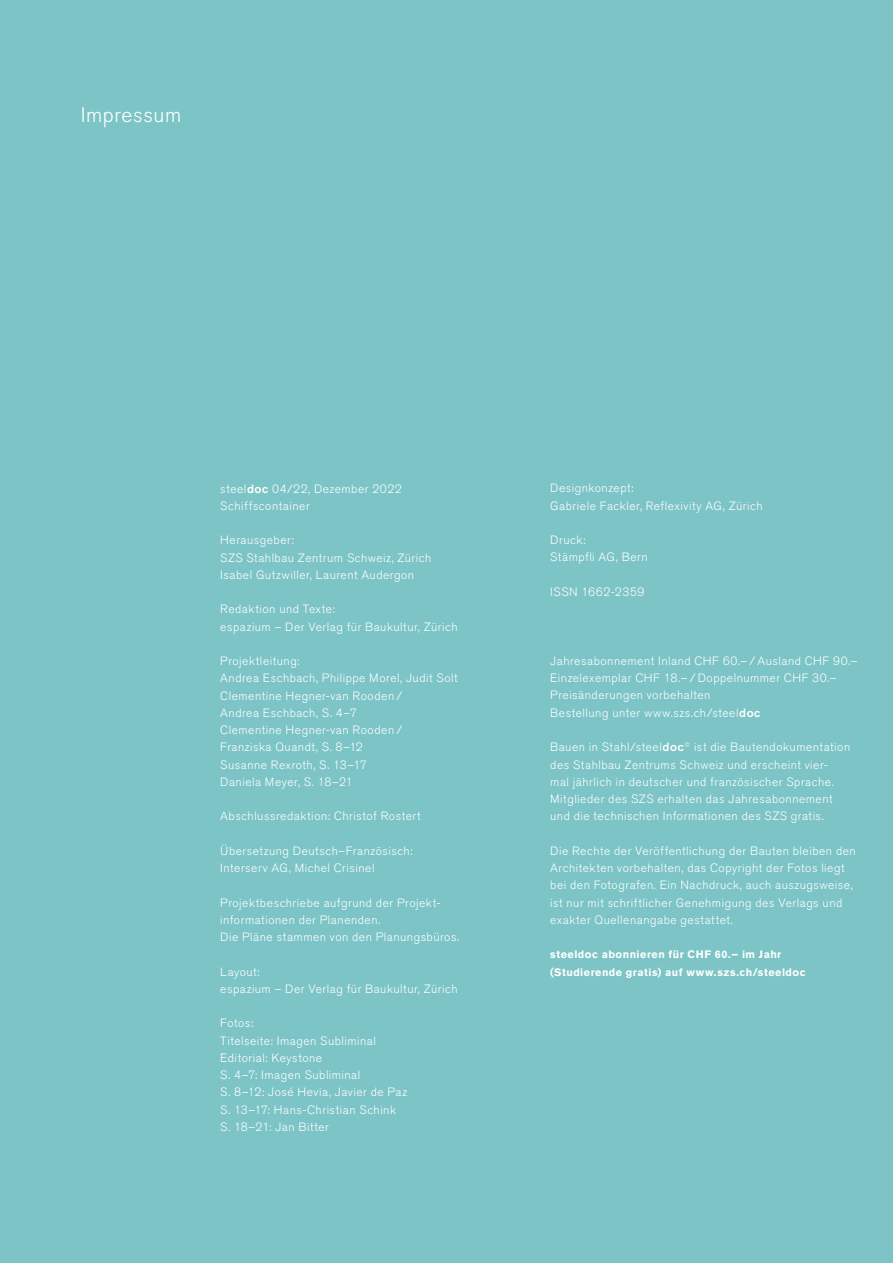
<style>
.page{position:relative;width:893px;height:1263px;background:#7cc4c6}
.page>*{position:absolute;margin:0;border:0;box-sizing:border-box;transform-origin:0 0}
.t1{font:300 21px "Akzidenz Grotesk BQ";letter-spacing:.025em;color:#fff}
.t2{font:300 12px/17.2px "Akzidenz Grotesk BQ";letter-spacing:.045em;color:#fff}
.t3{font:700 10.8px/17.2px "Akzidenz Grotesk BQ";letter-spacing:.045em;color:#fff}
.s1{font-weight:500}
</style>
<div class="page">
<h1 class="t1" style="left:81px;top:103px;width:102px">Impressum</h1>
<p class="t2" style="left:220px;top:480px;width:183px">steel<span class="s1">doc</span> 04/22, Dezember 2022<br>Schiffscontainer</p>
<p class="t2" style="left:220px;top:532px;width:213px">Herausgeber:<br>SZS Stahlbau Zentrum Schweiz, Zürich<br>Isabel Gutzwiller, Laurent Audergon</p>
<p class="t2" style="left:220px;top:601px;width:239px">Redaktion und Texte:<br>espazium – Der Verlag für Baukultur, Zürich</p>
<p class="t2" style="left:220px;top:652px;width:239px">Projektleitung:<br>Andrea Eschbach, Philippe Morel, Judit Solt<br>Clementine Hegner-van Rooden /<br>Andrea Eschbach, S. 4–7<br>Clementine Hegner-van Rooden /<br>Franziska Quandt, S. 8–12<br>Susanne Rexroth, S. 13–17<br>Daniela Meyer, S. 18–21</p>
<p class="t2" style="left:220px;top:808px;width:202px">Abschlussredaktion: Christof Rostert</p>
<p class="t2" style="left:220px;top:842px;width:194px">Übersetzung Deutsch–Französisch:<br>Interserv AG, Michel Crisinel</p>
<p class="t2" style="left:220px;top:894px;width:240px">Projektbeschriebe aufgrund der Projekt&shy;informationen der Planenden.<br>Die Pläne stammen von den Planungsbüros.</p>
<p class="t2" style="left:220px;top:963px;width:239px">Layout:<br>espazium – Der Verlag für Baukultur, Zürich</p>
<p class="t2" style="left:220px;top:1015px;width:188px">Fotos:<br>Titelseite: Imagen Subliminal<br>Editorial: Keystone<br>S. 4–7: Imagen Subliminal<br>S. 8–12: José Hevia, Javier de Paz<br>S. 13–17: Hans-Christian Schink<br>S. 18–21: Jan Bitter</p>
<p class="t2" style="left:550px;top:480px;width:214px">Designkonzept:<br>Gabriele Fackler, Reflexivity AG, Zürich</p>
<p class="t2" style="left:550px;top:532px;width:99px">Druck:<br>Stämpfli AG, Bern</p>
<p class="t2" style="left:550px;top:583px;width:96px">ISSN 1662-2359</p>
<p class="t2" style="left:550px;top:652px;width:309px">Jahresabonnement Inland CHF 60.– / Ausland CHF 90.– Einzelexemplar CHF 18.– / Doppelnummer CHF 30.– Preisänderungen vorbehalten<br>Bestellung unter www.szs.ch/steel<span class="s1">doc</span></p>
<p class="t2" style="left:550px;top:739px;width:302px">Bauen in Stahl/steel<span class="s1">doc</span><sup>©</sup> ist die Bautendokumentation des Stahlbau Zentrums Schweiz und erscheint vier-<br>mal jährlich in deutscher und französischer Sprache.<br>Mitglieder des SZS erhalten das Jahresabonnement und die technischen Informationen des SZS gratis.</p>
<p class="t2" style="left:550px;top:842px;width:307px">Die Rechte der Veröffentlichung der Bauten bleiben den Architekten vorbehalten, das Copyright der Fotos liegt bei den Fotografen. Ein Nachdruck, auch auszugsweise, ist nur mit schriftlicher Genehmigung des Verlags und exakter Quellenangabe gestattet.</p>
<p class="t3" style="left:550px;top:946px;width:257px">steeldoc abonnieren für CHF 60.– im Jahr (Studierende gratis) auf www.szs.ch/steeldoc</p>
</div>
